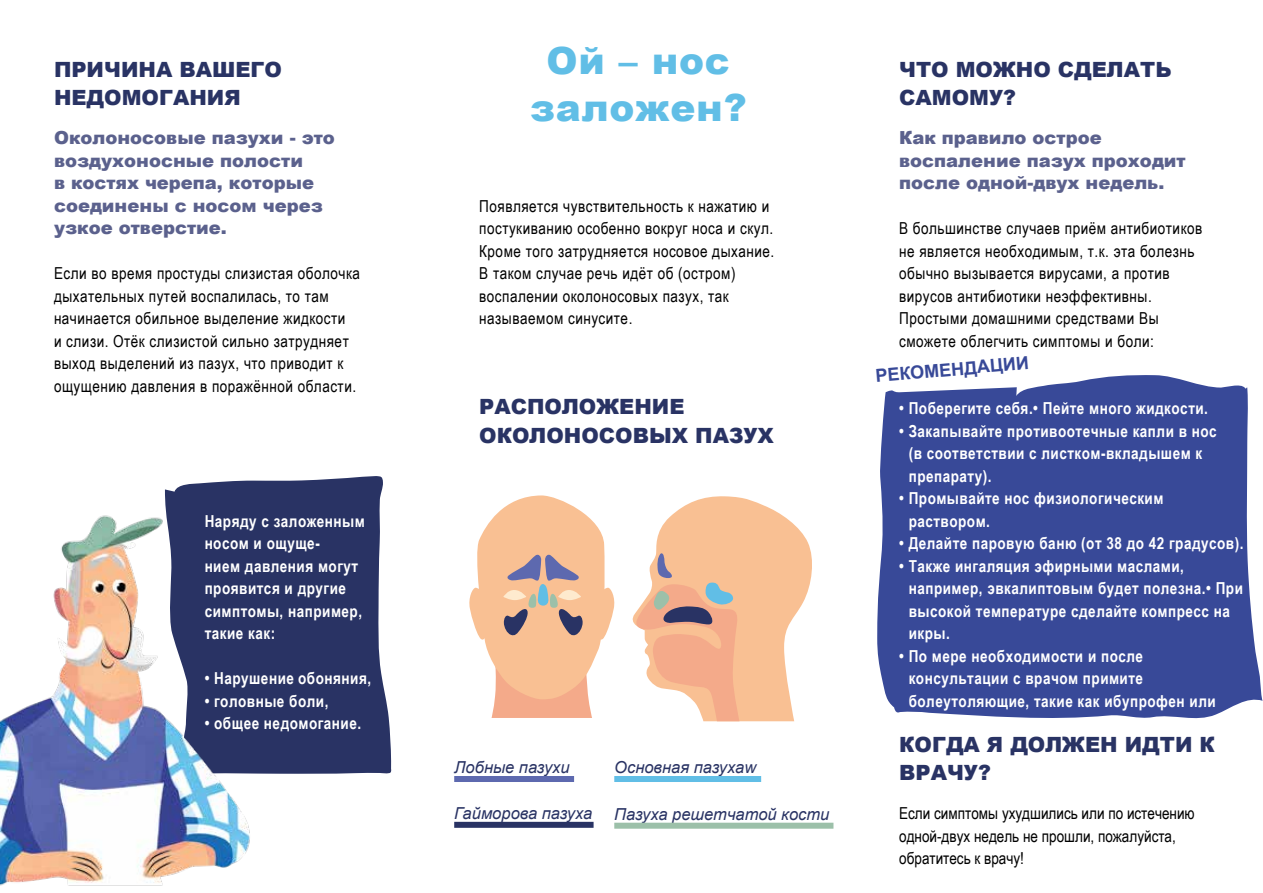
<style>
.page{position:relative;width:1263px;height:893px;background:#fff}
.page>*{position:absolute;margin:0;border:0;box-sizing:border-box;transform-origin:0 0}
.t1{font:900 37.5px/46.5px "Arial";letter-spacing:.02em;color:#61bee6;text-align:center}
.t2{font:900 21px/28.5px "Arial";color:#293364}
.t3{font:900 18px/22.5px "Arial";color:#5b618d}
.t4{font:700 18px "Arial";color:#384998}
.t5{font:16.5px/22.5px "Arial Narrow";letter-spacing:.03em;color:#000}
.t6{font:700 16.5px/22.5px "Arial Narrow";letter-spacing:.03em;color:#fff}
.t7{font:16.5px/22.5px "Arial Narrow";color:#000}
.t8{font:italic 16.5px "Arial";color:#293364}
</style>
<div class="page">
<svg style="left:165px;top:476px;width:226px;height:298px;fill:#293364"></svg>
<svg style="left:877px;top:375px;width:386px;height:344px;fill:#384998"></svg>
<img style="left:0;top:495px;width:267px;height:391px">
<svg style="left:469px;top:495px;width:146px;height:223px"></svg>
<svg style="left:632px;top:496px;width:180px;height:225px"></svg>
<div style="left:454px;top:776px;width:120px;height:6px;background:#5d69af"></div>
<div style="left:614px;top:823px;width:219px;height:6px;background:#9cc0a9"></div>
<div style="left:614px;top:776px;width:147px;height:6px;background:#61bee6"></div>
<div style="left:454px;top:822px;width:140px;height:6px;background:#293364"></div>
<p class="t2" style="left:54px;top:54px;width:229px">ПРИЧИНА ВАШЕГО<br>НЕДОМОГАНИЯ</p>
<p class="t3" style="left:54px;top:126px;width:282px">Околоносовые пазухи - это воздухоносные полости<br>в костях черепа, которые соединены с носом через узкое отверстие.</p>
<p class="t5" style="left:54px;top:261px;width:307px">Если во время простуды слизистая оболочка дыхательных путей воспалилась, то там начинается обильное выделение жидкости<br>и слизи. Отёк слизистой сильно затрудняет выход выделений из пазух, что приводит к ощущению давления в поражённой области.</p>
<p class="t6" style="left:205px;top:509px;width:162px">Наряду с заложенным носом и ощуще-<br>нием давления могут проявится и другие симптомы, например, такие как:</p>
<p class="t6" style="left:205px;top:666px;width:168px">• Нарушение обоняния,</p>
<p class="t6" style="left:205px;top:689px;width:125px">• головные боли,</p>
<p class="t6" style="left:205px;top:711px;width:158px">• общее недомогание.</p>
<h1 class="t1" style="left:530px;top:36px;width:218px">Ой – нос заложен?</h1>
<p class="t5" style="left:479px;top:194px;width:297px">Появляется чувствительность к нажатию и постукиванию особенно вокруг носа и скул.<br>Кроме того затрудняется носовое дыхание.<br>В таком случае речь идёт об (остром) воспалении околоносовых пазух, так называемом синусите.</p>
<p class="t2" style="left:479px;top:392px;width:296px">РАСПОЛОЖЕНИЕ<br>ОКОЛОНОСОВЫХ ПАЗУХ</p>
<p class="t8" style="left:454px;top:757px;width:117px">Лобные пазухи</p>
<p class="t8" style="left:454px;top:802px;width:140px">Гайморова пазуха</p>
<p class="t8" style="left:614px;top:757px;width:144px">Основная пазухаw</p>
<p class="t8" style="left:614px;top:803px;width:217px">Пазуха решетчатой кости</p>
<p class="t2" style="left:899px;top:54px;width:274px">ЧТО МОЖНО СДЕЛАТЬ<br>САМОМУ?</p>
<p class="t3" style="left:899px;top:126px;width:288px">Как правило острое воспаление пазух проходит после одной-двух недель.</p>
<p class="t5" style="left:899px;top:216px;width:305px">В большинстве случаев приём антибиотиков не является необходимым, т.к. эта болезнь обычно вызывается вирусами, а против вирусов антибиотики неэффективны.<br>Простыми домашними средствами Вы сможете облегчить симптомы и боли:</p>
<p class="t4" style="left:874px;top:364px;width:155px;rotate:-5deg">РЕКОМЕНДАЦИИ</p>
<p class="t6" style="left:899px;top:396px;width:310px">• Поберегите себя.• Пейте много жидкости.</p>
<p class="t6" style="left:909px;top:419px;width:310px;text-indent:-9px">• Закапывайте противоотечные капли в нос (в соответствии с листком-вкладышем к препарату).</p>
<p class="t6" style="left:909px;top:486px;width:256px;text-indent:-9px">• Промывайте нос физиологическим раствором.</p>
<p class="t6" style="left:899px;top:531px;width:346px">• Делайте паровую баню (от 38 до 42 градусов).</p>
<p class="t6" style="left:909px;top:554px;width:336px;text-indent:-9px">• Также ингаляция эфирными маслами, например, эвкалиптовым будет полезна.• При высокой температуре сделайте компресс на икры.</p>
<p class="t6" style="left:909px;top:644px;width:309px;text-indent:-9px">• По мере необходимости и после консультации с врачом примите болеутоляющие, такие как ибупрофен или</p>
<p class="t2" style="left:899px;top:729px;width:317px">КОГДА Я ДОЛЖЕН ИДТИ К<br>ВРАЧУ?</p>
<p class="t7" style="left:899px;top:801px;width:297px">Если симптомы ухудшились или по истечению одной-двух недель не прошли, пожалуйста, обратитесь к врачу!</p>
</div>
